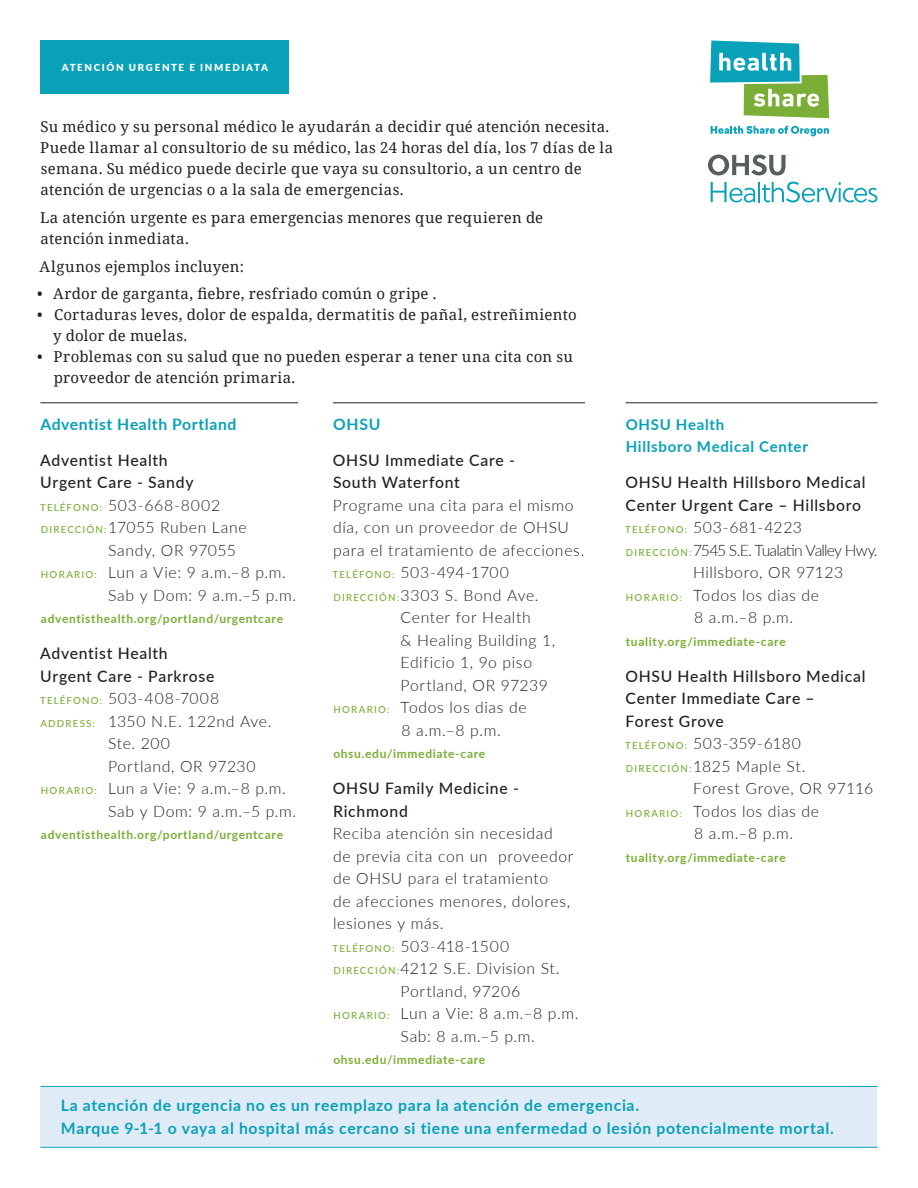
<style>
.page{position:relative;width:918px;height:1188px;background:#fff}
.page>*{position:absolute;margin:0;border:0;box-sizing:border-box;transform-origin:0 0}
.t1{font:300 15.75px/22.5px "Lato";letter-spacing:.04em;color:#231f20}
.t2{font:500 15.75px/22.5px "Lato";letter-spacing:.045em;color:#231f20}
.t3{font:700 15.75px "Lato";letter-spacing:.045em;color:#08a1b7}
.t4{font:300 15.75px "Lato";letter-spacing:-.05em;color:#231f20}
.t5{font:300 15.75px "Lato";letter-spacing:.06em;color:#231f20}
.t6{font:300 15.75px "Lato";letter-spacing:.015em;color:#231f20}
.t7{font:15px/21px "Noto Serif";letter-spacing:.02em;color:#231f20}
.t8{font:700 15px/22.5px "Lato";letter-spacing:.05em;color:#08a1b7}
.t9{font:700 12px "Lato";letter-spacing:.055em;color:#7aae36}
.Cover_Headline{font:900 9.75px "Lato";letter-spacing:.17em;color:#fff}
.s1{font-weight:500;font-size:9.75px;color:#7aae36}
</style>
<div class="page">
<div style="left:40px;top:40px;width:249px;height:54px;background:#08a1b7"></div>
<hr style="left:40px;top:403px;width:258px;height:1px;background:#231f20">
<hr style="left:333px;top:403px;width:252px;height:1px;background:#231f20">
<hr style="left:626px;top:403px;width:252px;height:1px;background:#231f20">
<div style="left:40px;top:1086px;width:838px;height:61px;background:#dfebf6"></div>
<hr style="left:40px;top:1086px;width:838px;height:1px;background:#08a1b7">
<hr style="left:40px;top:1147px;width:838px;height:1px;background:#08a1b7">
<svg style="left:708px;top:155px;width:78px;height:20px"></svg>
<svg style="left:711px;top:182px;width:44px;height:20px"></svg>
<hr style="left:758px;top:182px;width:2px;height:20px;background:#08a1b7">
<svg style="left:762px;top:182px;width:116px;height:21px"></svg>
<svg style="left:710px;top:41px;width:119px;height:77px"></svg>
<svg style="left:711px;top:126px;width:118px;height:10px"></svg>
<p class="Cover_Headline" style="left:62px;top:60px;width:208px">ATENCIÓN URGENTE E INMEDIATA</p>
<p class="t7" style="left:40px;top:116px;width:575px">Su médico y su personal médico le ayudarán a decidir qué atención necesita.<br>Puede llamar al consultorio de su médico, las 24 horas del día, los 7 días de la semana. Su médico puede decirle que vaya su consultorio, a un centro de atención de urgencias o a la sala de emergencias.</p>
<p class="t7" style="left:40px;top:206px;width:505px">La atención urgente es para emergencias menores que requieren de atención inmediata.</p>
<p class="t7" style="left:40px;top:255px;width:206px">Algunos ejemplos incluyen:</p>
<p class="t7" style="left:37px;top:283px;width:401px">• Ardor de garganta, fiebre, resfriado común o gripe .</p>
<p class="t7" style="left:53px;top:304px;width:525px;text-indent:-16px">• Cortaduras leves, dolor de espalda, dermatitis de pañal, estreñimiento y dolor de muelas.</p>
<p class="t7" style="left:54px;top:346px;width:521px;text-indent:-17px">• Problemas con su salud que no pueden esperar a tener una cita con su proveedor de atención primaria.</p>
<p class="t3" style="left:40px;top:413px;width:198px">Adventist Health Portland</p>
<p class="t2" style="left:40px;top:448px;width:155px">Adventist Health<br>Urgent Care - Sandy</p>
<p class="t1" style="left:40px;top:494px;width:182px"><span class="s1">TELÉFONO:</span> 503-668-8002</p>
<p class="t1" style="left:41px;top:516px;width:207px"><span class="s1">DIRECCIÓN:</span>17055 Ruben Lane</p>
<p class="t1" style="left:108px;top:539px;width:129px">Sandy, OR 97055</p>
<p class="t1" style="left:108px;top:561px;width:190px;text-indent:-67px"><span class="s1">HORARIO:</span> Lun a Vie: 9 a.m.–8 p.m.<br>Sab y Dom: 9 a.m.–5 p.m.</p>
<p class="t9" style="left:41px;top:610px;width:244px">adventisthealth.org/portland/urgentcare</p>
<p class="t2" style="left:40px;top:642px;width:176px">Adventist Health<br>Urgent Care - Parkrose</p>
<p class="t5" style="left:40px;top:688px;width:181px"><span class="s1">TELÉFONO:</span> 503-408-7008</p>
<p class="t1" style="left:108px;top:710px;width:165px;text-indent:-68px"><span class="s1">ADDRESS:</span> 1350 N.E. 122nd Ave.<br>Ste. 200</p>
<p class="t1" style="left:108px;top:755px;width:149px">Portland, OR 97230</p>
<p class="t1" style="left:108px;top:777px;width:190px;text-indent:-67px"><span class="s1">HORARIO:</span> Lun a Vie: 9 a.m.–8 p.m.<br>Sab y Dom: 9 a.m.–5 p.m.</p>
<p class="t9" style="left:41px;top:826px;width:244px">adventisthealth.org/portland/urgentcare</p>
<p class="t3" style="left:333px;top:413px;width:49px">OHSU</p>
<p class="t2" style="left:333px;top:448px;width:183px">OHSU Immediate Care -<br>South Waterfont</p>
<p class="t1" style="left:333px;top:494px;width:253px">Programe una cita para el mismo día, con un proveedor de OHSU para el tratamiento de afecciones.</p>
<p class="t1" style="left:333px;top:561px;width:178px"><span class="s1">TELÉFONO:</span> 503-494-1700</p>
<p class="t1" style="left:333px;top:584px;width:207px"><span class="s1">DIRECCIÓN:</span>3303 S. Bond Ave.</p>
<p class="t1" style="left:401px;top:606px;width:156px">Center for Health<br>&amp; Healing Building 1,<br>Edificio 1, 9o piso</p>
<p class="t1" style="left:401px;top:674px;width:149px">Portland, OR 97239</p>
<p class="t1" style="left:402px;top:696px;width:127px;text-indent:-68px"><span class="s1">HORARIO:</span> Todos los dias de<br>8 a.m.–8 p.m.</p>
<p class="t9" style="left:333px;top:745px;width:153px">ohsu.edu/immediate-care</p>
<p class="t2" style="left:333px;top:777px;width:187px">OHSU Family Medicine -<br>Richmond</p>
<p class="t1" style="left:333px;top:822px;width:242px">Reciba atención sin necesidad de previa cita con un proveedor de OHSU para el tratamiento<br>de afecciones menores, dolores, lesiones y más.</p>
<p class="t1" style="left:333px;top:935px;width:178px"><span class="s1">TELÉFONO:</span> 503-418-1500</p>
<p class="t1" style="left:333px;top:957px;width:228px"><span class="s1">DIRECCIÓN:</span>4212 S.E. Division St.</p>
<p class="t1" style="left:401px;top:980px;width:121px">Portland, 97206</p>
<p class="t1" style="left:333px;top:1002px;width:246px"><span class="s1">HORARIO:</span> Lun a Vie: 8 a.m.–8 p.m.</p>
<p class="t1" style="left:401px;top:1025px;width:136px">Sab: 8 a.m.–5 p.m.</p>
<p class="t9" style="left:333px;top:1051px;width:153px">ohsu.edu/immediate-care</p>
<p class="t8" style="left:626px;top:413px;width:184px">OHSU Health<br>Hillsboro Medical Center</p>
<p class="t2" style="left:625px;top:471px;width:241px">OHSU Health Hillsboro Medical<br>Center Urgent Care – Hillsboro</p>
<p class="t1" style="left:625px;top:516px;width:179px"><span class="s1">TELÉFONO:</span> 503-681-4223</p>
<p class="t4" style="left:626px;top:539px;width:253px"><span class="s1">D I R ECC I Ó N :</span> 7545 S.E. Tualatin Valley Hwy.</p>
<p class="t1" style="left:693px;top:561px;width:152px">Hillsboro, OR 97123</p>
<p class="t1" style="left:694px;top:584px;width:127px;text-indent:-68px"><span class="s1">HORARIO:</span> Todos los dias de<br>8 a.m.–8 p.m.</p>
<p class="t9" style="left:626px;top:633px;width:161px">tuality.org/immediate-care</p>
<p class="t2" style="left:625px;top:664px;width:241px">OHSU Health Hillsboro Medical<br>Center Immediate Care –<br>Forest Grove</p>
<p class="t6" style="left:625px;top:733px;width:177px"><span class="s1">TELÉFONO:</span> 503-359-6180</p>
<p class="t1" style="left:626px;top:755px;width:181px"><span class="s1">DIRECCIÓN:</span>1825 Maple St.</p>
<p class="t1" style="left:693px;top:777px;width:182px">Forest Grove, OR 97116</p>
<p class="t1" style="left:694px;top:800px;width:127px;text-indent:-68px"><span class="s1">HORARIO:</span> Todos los dias de<br>8 a.m.–8 p.m.</p>
<p class="t9" style="left:626px;top:849px;width:161px">tuality.org/immediate-care</p>
<p class="t3" style="left:61px;top:1094px;width:580px">La atención de urgencia no es un reemplazo para la atención de emergencia.</p>
<p class="t3" style="left:61px;top:1116px;width:775px">Marque 9-1-1 o vaya al hospital más cercano si tiene una enfermedad o lesión potencialmente mortal.</p>
</div>
